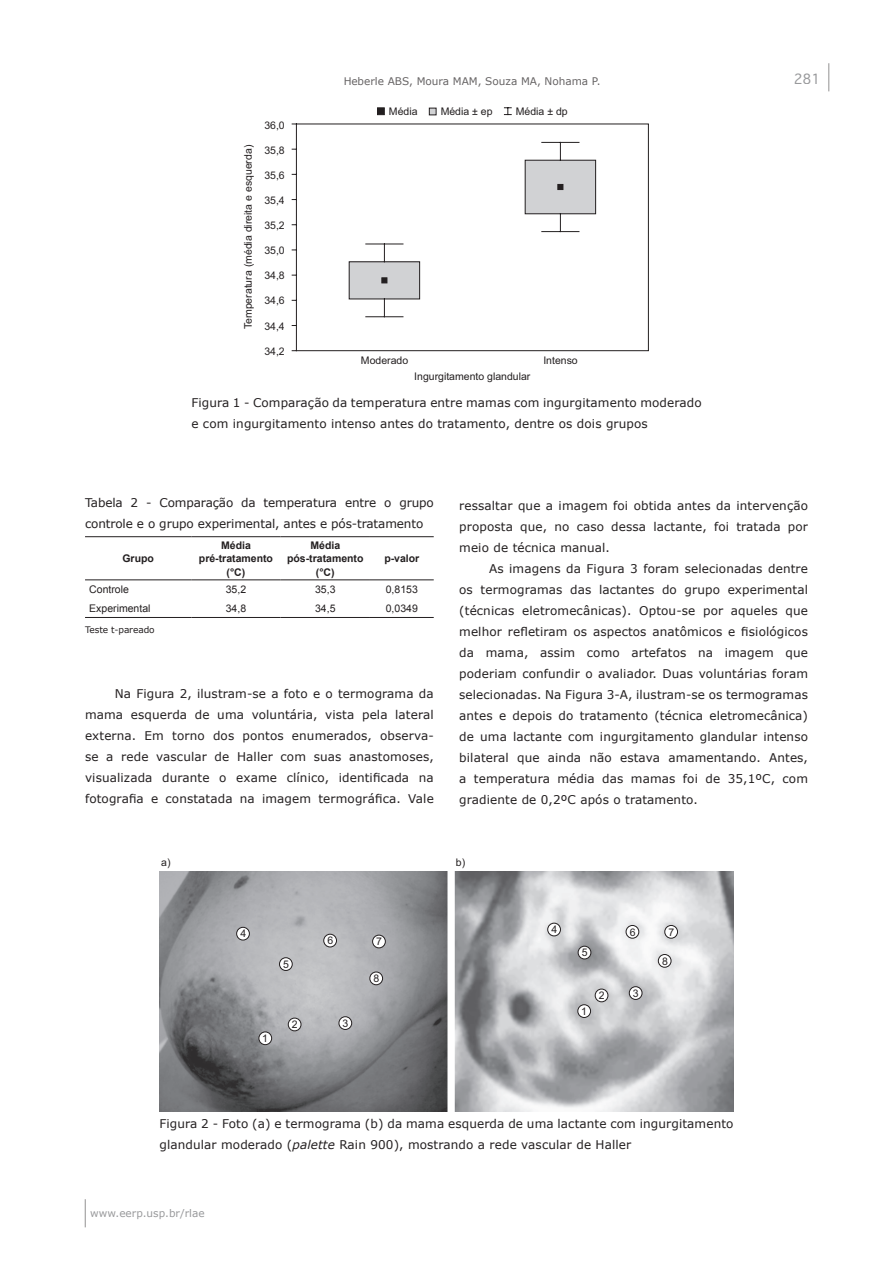
<style>
.page{position:relative;width:893px;height:1263px;background:#fff}
.page>*{position:absolute;margin:0;border:0;box-sizing:border-box;transform-origin:0 0}
.t1{font:13.5px "Geneva";color:#6c6d70}
._16__Texto{font:12px/21px "Verdana";letter-spacing:.01em;color:#231f20;text-align:justify}
._17__Título_tabela_e{font:12px/21px "Verdana";letter-spacing:.01em;color:#231f20}
._17__Título_tabela_e-2{font:12px/21px "Verdana";letter-spacing:-.01em;color:#231f20}
.t2{font:10.5px "Arial";color:#231f20}
.t3{font:700 10.5px "Arial";color:#231f20}
.t4{font:10.5px "Verdana";color:#231f20}
.t5{font:10.5px "Verdana";color:#6c6d70}
._17__Título_tabela_e-3{font:9px "Verdana";letter-spacing:-.01em;color:#231f20}
.s1{font-style:italic}
</style>
<div class="page">
<svg style="left:85px;top:1199px;width:1px;height:28px"></svg>
<svg style="left:828px;top:63px;width:1px;height:28px"></svg>
<hr style="left:85px;top:536px;width:106px;height:1px;background:#231f20">
<hr style="left:191px;top:536px;width:90px;height:1px;background:#231f20">
<hr style="left:281px;top:536px;width:89px;height:1px;background:#231f20">
<hr style="left:370px;top:536px;width:64px;height:1px;background:#231f20">
<hr style="left:85px;top:580px;width:106px;height:1px;background:#231f20">
<hr style="left:191px;top:580px;width:90px;height:1px;background:#231f20">
<hr style="left:281px;top:580px;width:89px;height:1px;background:#231f20">
<hr style="left:370px;top:580px;width:64px;height:1px;background:#231f20">
<hr style="left:85px;top:617px;width:106px;height:1px;background:#231f20">
<hr style="left:191px;top:617px;width:90px;height:1px;background:#231f20">
<hr style="left:281px;top:617px;width:89px;height:1px;background:#231f20">
<hr style="left:370px;top:617px;width:64px;height:1px;background:#231f20">
<svg style="left:292px;top:124px;width:357px;height:227px"></svg>
<svg style="left:349px;top:244px;width:71px;height:73px"></svg>
<svg style="left:525px;top:142px;width:71px;height:90px"></svg>
<div style="left:377px;top:108px;width:7px;height:7px;background:#231f20;border:1px solid #231f20"></div>
<div style="left:429px;top:108px;width:7px;height:7px;background:#d1d2d4"></div>
<div style="left:429px;top:108px;width:7px;height:7px;border:1px solid #231f20"></div>
<svg style="left:504px;top:107px;width:7px;height:8px"></svg>
<img style="left:159px;top:872px;width:574px;height:240px">
<div style="left:578px;top:1005px;width:13px;height:12px;background:#fff;border-radius:50%"></div>
<div style="left:578px;top:1004px;width:13px;height:14px;border:1px solid #231f20;border-radius:50%"></div>
<div style="left:595px;top:989px;width:13px;height:13px;background:#fff;border-radius:50%"></div>
<div style="left:595px;top:989px;width:13px;height:13px;border:1px solid #231f20;border-radius:50%"></div>
<div style="left:629px;top:987px;width:13px;height:12px;background:#fff;border-radius:50%"></div>
<div style="left:629px;top:986px;width:13px;height:14px;border:1px solid #231f20;border-radius:50%"></div>
<div style="left:548px;top:923px;width:12px;height:13px;background:#fff;border-radius:50%"></div>
<div style="left:547px;top:923px;width:14px;height:13px;border:1px solid #231f20;border-radius:50%"></div>
<div style="left:578px;top:946px;width:13px;height:13px;background:#fff;border-radius:50%"></div>
<div style="left:578px;top:946px;width:13px;height:13px;border:1px solid #231f20;border-radius:50%"></div>
<div style="left:626px;top:925px;width:13px;height:13px;background:#fff;border-radius:50%"></div>
<div style="left:626px;top:925px;width:13px;height:13px;border:1px solid #231f20;border-radius:50%"></div>
<div style="left:665px;top:925px;width:12px;height:13px;background:#fff;border-radius:50%"></div>
<div style="left:665px;top:925px;width:13px;height:13px;border:1px solid #231f20;border-radius:50%"></div>
<div style="left:658px;top:954px;width:13px;height:13px;background:#fff;border-radius:50%"></div>
<div style="left:658px;top:954px;width:13px;height:13px;border:1px solid #231f20;border-radius:50%"></div>
<div style="left:259px;top:1032px;width:13px;height:13px;background:#fff;border-radius:50%"></div>
<div style="left:259px;top:1032px;width:13px;height:13px;border:1px solid #231f20;border-radius:50%"></div>
<div style="left:288px;top:1018px;width:13px;height:13px;background:#fff;border-radius:50%"></div>
<div style="left:288px;top:1018px;width:13px;height:13px;border:1px solid #231f20;border-radius:50%"></div>
<div style="left:339px;top:1017px;width:13px;height:12px;background:#fff;border-radius:50%"></div>
<div style="left:339px;top:1016px;width:13px;height:14px;border:1px solid #231f20;border-radius:50%"></div>
<div style="left:237px;top:927px;width:12px;height:13px;background:#fff;border-radius:50%"></div>
<div style="left:236px;top:927px;width:14px;height:13px;border:1px solid #231f20;border-radius:50%"></div>
<div style="left:279px;top:958px;width:13px;height:12px;background:#fff;border-radius:50%"></div>
<div style="left:279px;top:957px;width:13px;height:14px;border:1px solid #231f20;border-radius:50%"></div>
<div style="left:324px;top:934px;width:12px;height:13px;background:#fff;border-radius:50%"></div>
<div style="left:324px;top:934px;width:13px;height:13px;border:1px solid #231f20;border-radius:50%"></div>
<div style="left:373px;top:935px;width:12px;height:13px;background:#fff;border-radius:50%"></div>
<div style="left:372px;top:935px;width:14px;height:13px;border:1px solid #231f20;border-radius:50%"></div>
<div style="left:370px;top:972px;width:13px;height:13px;background:#fff;border-radius:50%"></div>
<div style="left:370px;top:972px;width:13px;height:13px;border:1px solid #231f20;border-radius:50%"></div>
<p class="t4" style="left:343px;top:75px;width:259px">Heberle ABS, Moura MAM, Souza MA, Nohama P.</p>
<p class="t1" style="left:793px;top:70px;width:29px">281</p>
<p class="t2" style="left:241px;top:329px;width:186px;rotate:-90deg">Temperatura (média direita e esquerda)</p>
<p class="t2" style="left:264px;top:118px;width:22px">36,0</p>
<p class="t2" style="left:264px;top:143px;width:22px">35,8</p>
<p class="t2" style="left:264px;top:168px;width:22px">35,6</p>
<p class="t2" style="left:264px;top:193px;width:22px">35,4</p>
<p class="t2" style="left:264px;top:219px;width:22px">35,2</p>
<p class="t2" style="left:264px;top:244px;width:22px">35,0</p>
<p class="t2" style="left:264px;top:269px;width:22px">34,8</p>
<p class="t2" style="left:264px;top:294px;width:22px">34,6</p>
<p class="t2" style="left:264px;top:319px;width:22px">34,4</p>
<p class="t2" style="left:264px;top:344px;width:22px">34,2</p>
<p class="t2" style="left:389px;top:104px;width:30px">Média</p>
<p class="t2" style="left:441px;top:104px;width:53px">Média ± ep</p>
<p class="t2" style="left:516px;top:104px;width:53px">Média ± dp</p>
<p class="t2" style="left:361px;top:353px;width:49px">Moderado</p>
<p class="t2" style="left:543px;top:353px;width:36px">Intenso</p>
<p class="t2" style="left:414px;top:370px;width:118px">Ingurgitamento glandular</p>
<p class="_17__Título_tabela_e" style="left:191px;top:391px;width:512px">Figura 1 - Comparação da temperatura entre mamas com ingurgitamento moderado e com ingurgitamento intenso antes do tratamento, dentre os dois grupos</p>
<p class="_17__Título_tabela_e-2" style="left:85px;top:491px;width:350px">Tabela 2 - Comparação da temperatura entre o grupo controle e o grupo experimental, antes e pós-tratamento</p>
<p class="t3" style="left:122px;top:551px;width:33px">Grupo</p>
<p class="t3" style="left:221px;top:538px;width:31px">Média</p>
<p class="t3" style="left:199px;top:551px;width:76px">pré-tratamento</p>
<p class="t3" style="left:227px;top:565px;width:20px">(°C)</p>
<p class="t3" style="left:310px;top:538px;width:31px">Média</p>
<p class="t3" style="left:287px;top:551px;width:78px">pós-tratamento</p>
<p class="t3" style="left:316px;top:565px;width:20px">(°C)</p>
<p class="t3" style="left:384px;top:551px;width:37px">p-valor</p>
<p class="t2" style="left:89px;top:583px;width:41px">Controle</p>
<p class="t2" style="left:226px;top:583px;width:22px">35,2</p>
<p class="t2" style="left:315px;top:583px;width:22px">35,3</p>
<p class="t2" style="left:386px;top:583px;width:34px">0,8153</p>
<p class="t2" style="left:89px;top:601px;width:63px">Experimental</p>
<p class="t2" style="left:226px;top:601px;width:22px">34,8</p>
<p class="t2" style="left:315px;top:601px;width:22px">34,5</p>
<p class="t2" style="left:386px;top:601px;width:34px">0,0349</p>
<p class="_17__Título_tabela_e-3" style="left:85px;top:624px;width:71px">Teste t-pareado</p>
<p class="_16__Texto" style="left:85px;top:683px;width:350px;text-indent:30px">Na Figura 2, ilustram-se a foto e o termograma da mama esquerda de uma voluntária, vista pela lateral externa. Em torno dos pontos enumerados, observa&shy;se a rede vascular de Haller com suas anastomoses, visualizada durante o exame clínico, identificada na fotografia e constatada na imagem termográfica. Vale</p>
<p class="_16__Texto" style="left:459px;top:494px;width:350px">ressaltar que a imagem foi obtida antes da intervenção proposta que, no caso dessa lactante, foi tratada por meio de técnica manual.</p>
<p class="_16__Texto" style="left:459px;top:557px;width:350px;text-indent:30px">As imagens da Figura 3 foram selecionadas dentre os termogramas das lactantes do grupo experimental (técnicas eletromecânicas). Optou-se por aqueles que melhor refletiram os aspectos anatômicos e fisiológicos da mama, assim como artefatos na imagem que poderiam confundir o avaliador. Duas voluntárias foram selecionadas. Na Figura 3-A, ilustram-se os termogramas antes e depois do tratamento (técnica eletromecânica) de uma lactante com ingurgitamento glandular intenso bilateral que ainda não estava amamentando. Antes, a temperatura média das mamas foi de 35,1ºC, com gradiente de 0,2ºC após o tratamento.</p>
<p class="t2" style="left:161px;top:855px;width:11px">a)</p>
<p class="t2" style="left:456px;top:855px;width:11px">b)</p>
<p class="t2" style="left:240px;top:927px;width:7px">4</p>
<p class="t2" style="left:262px;top:1031px;width:7px">1</p>
<p class="t2" style="left:283px;top:957px;width:7px">5</p>
<p class="t2" style="left:327px;top:934px;width:7px">6</p>
<p class="t2" style="left:376px;top:935px;width:7px">7</p>
<p class="t2" style="left:373px;top:971px;width:7px">8</p>
<p class="t2" style="left:292px;top:1018px;width:7px">2</p>
<p class="t2" style="left:343px;top:1016px;width:7px">3</p>
<p class="t2" style="left:551px;top:923px;width:7px">4</p>
<p class="t2" style="left:582px;top:946px;width:7px">5</p>
<p class="t2" style="left:581px;top:1004px;width:7px">1</p>
<p class="t2" style="left:630px;top:925px;width:7px">6</p>
<p class="t2" style="left:668px;top:925px;width:7px">7</p>
<p class="t2" style="left:662px;top:954px;width:7px">8</p>
<p class="t2" style="left:599px;top:989px;width:7px">2</p>
<p class="t2" style="left:633px;top:986px;width:7px">3</p>
<p class="_17__Título_tabela_e" style="left:159px;top:1112px;width:576px">Figura 2 - Foto (a) e termograma (b) da mama esquerda de uma lactante com ingurgitamento glandular moderado (<span class="s1">palette</span> Rain 900), mostrando a rede vascular de Haller</p>
<p class="t5" style="left:90px;top:1207px;width:116px">www.eerp.usp.br/rlae</p>
</div>
